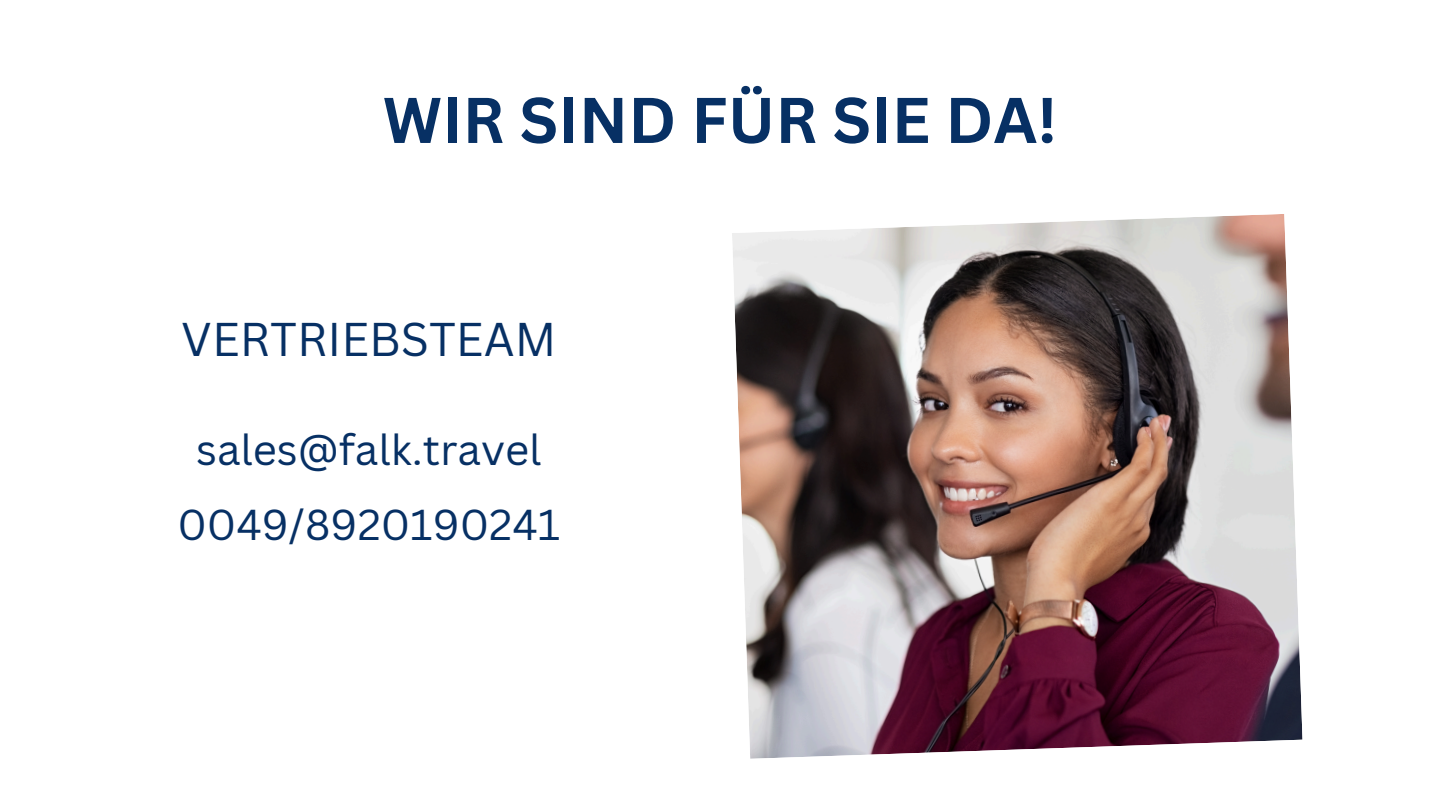
<style>
.page{position:relative;width:1440px;height:810px;background:#fff}
.page>*{position:absolute;margin:0;border:0;box-sizing:border-box;transform-origin:0 0}
.t1{font:700 63.1px "Canva Sans";color:#073064}
.t2{font:46.1px "Canva Sans";color:#073064}
.t3{font:42.1px "Canva Sans";color:#073064}
</style>
<div class="page">
<img style="left:732px;top:214px;width:571px;height:545px">
<h1 class="t1" style="left:383px;top:76px;width:676px">WIR SIND FÜR SIE DA!</h1>
<p class="t2" style="left:181px;top:306px;width:376px">VERTRIEBSTEAM</p>
<p class="t3" style="left:196px;top:420px;width:347px">sales@falk.travel</p>
<p class="t3" style="left:177px;top:495px;width:384px">0049/8920190241</p>
</div>
